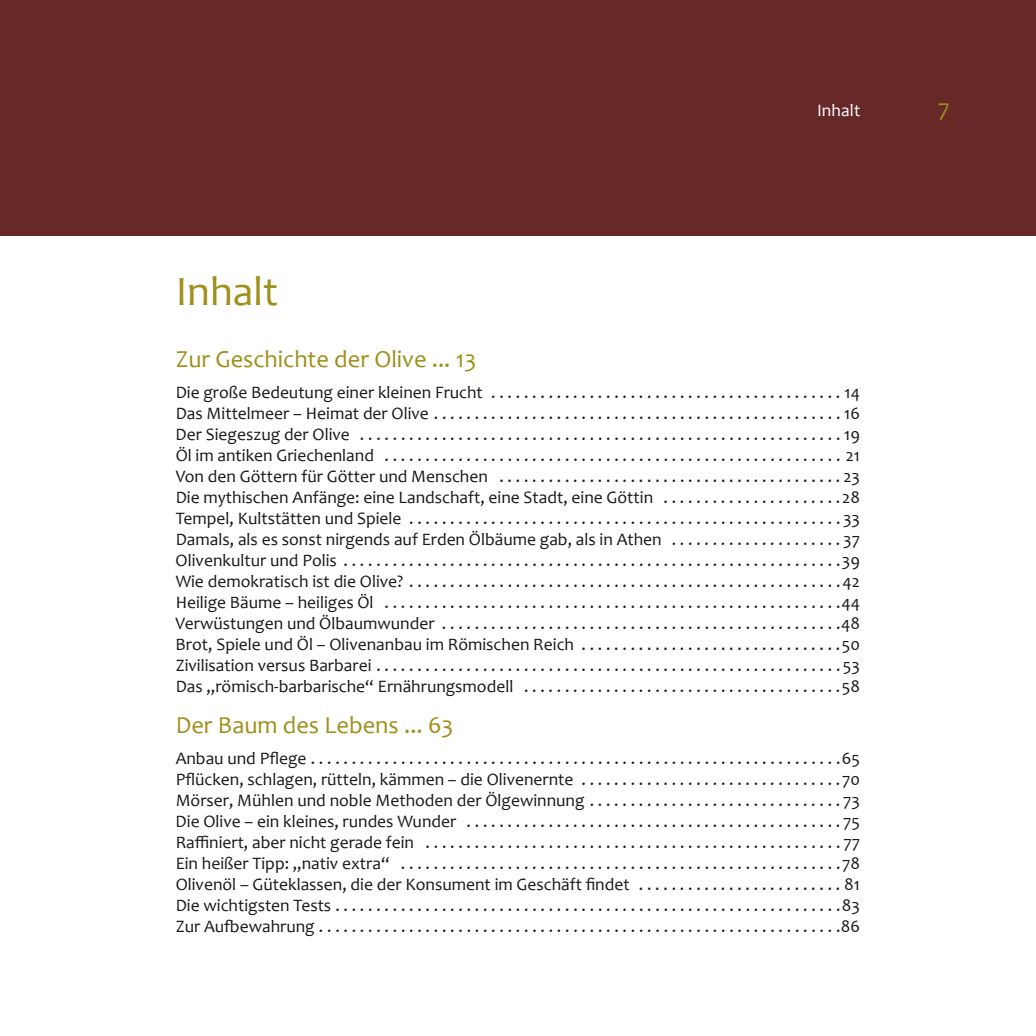
<style>
.page{position:relative;width:1036px;height:1036px;background:#fff}
.page>*{position:absolute;margin:0;border:0;box-sizing:border-box;transform-origin:0 0}
.t1{font:42px "Candara";color:#9f8f1b}
.t2{font:24.5px "Candara";color:#9f8f1b}
.t3{font:17.5px/21px "Candara";color:#19171b;text-align:justify}
.t4{font:17.5px "Candara";letter-spacing:.005em;color:#fff}
</style>
<div class="page">
<div style="left:0;top:0;width:1036px;height:235px;background:#672828"></div>
<h1 class="t1" style="left:176px;top:271px;width:104px">Inhalt</h1>
<p class="t4" style="left:817px;top:102px;width:45px">Inhalt</p>
<h2 class="t2" style="left:938px;top:96px;width:13px">7</h2>
<h2 class="t2" style="left:176px;top:347px;width:302px">Zur Geschichte der Olive ... 13</h2>
<p class="t3" style="left:176px;top:381px;width:686px">Die große Bedeutung einer kleinen Frucht ...........................................14<br>Das Mittelmeer – Heimat der Olive ..................................................16<br>Der Siegeszug der Olive ...........................................................19<br>Öl im antiken Griechenland ........................................................21<br>Von den Göttern für Götter und Menschen ..........................................23<br>Die mythischen Anfänge: eine Landschaft, eine Stadt, eine Göttin . . . . . . . . . . . . . . . . . . . . . .28<br>Tempel, Kultstätten und Spiele .....................................................33<br>Damals, als es sonst nirgends auf Erden Ölbäume gab, als in Athen . . . . . . . . . . . . . . . . . . . . . 37<br>Olivenkultur und Polis .............................................................39<br>Wie demokratisch ist die Olive? .....................................................42<br>Heilige Bäume – heiliges Öl ........................................................44<br>Verwüstungen und Ölbaumwunder . . . . . . . . . . . . . . . . . . . . . . . . . . . . . . . . . . . . . . . . . . . . . . . . .48<br>Brot, Spiele und Öl – Olivenanbau im Römischen Reich . . . . . . . . . . . . . . . . . . . . . . . . . . . . . . . .50<br>Zivilisation versus Barbarei .........................................................53<br>Das „römisch-barbarische“ Ernährungsmodell .......................................58</p>
<h2 class="t2" style="left:176px;top:710px;width:279px">Der Baum des Lebens ... 63</h2>
<p class="t3" style="left:176px;top:747px;width:686px">Anbau und Pflege .................................................................65<br>Pflücken, schlagen, rütteln, kämmen – die Olivenernte . . . . . . . . . . . . . . . . . . . . . . . . . . . . . . . .70<br>Mörser, Mühlen und noble Methoden der Ölgewinnung . . . . . . . . . . . . . . . . . . . . . . . . . . . . . . . 73<br>Die Olive – ein kleines, rundes Wunder ..............................................75<br>Raffiniert, aber nicht gerade fein ...................................................77<br>Ein heißer Tipp: „nativ extra“ ......................................................78<br>Olivenöl – Güteklassen, die der Konsument im Geschäft findet . . . . . . . . . . . . . . . . . . . . . . . . . 81<br>Die wichtigsten Tests ..............................................................83<br>Zur Aufbewahrung ................................................................86</p>
</div>
